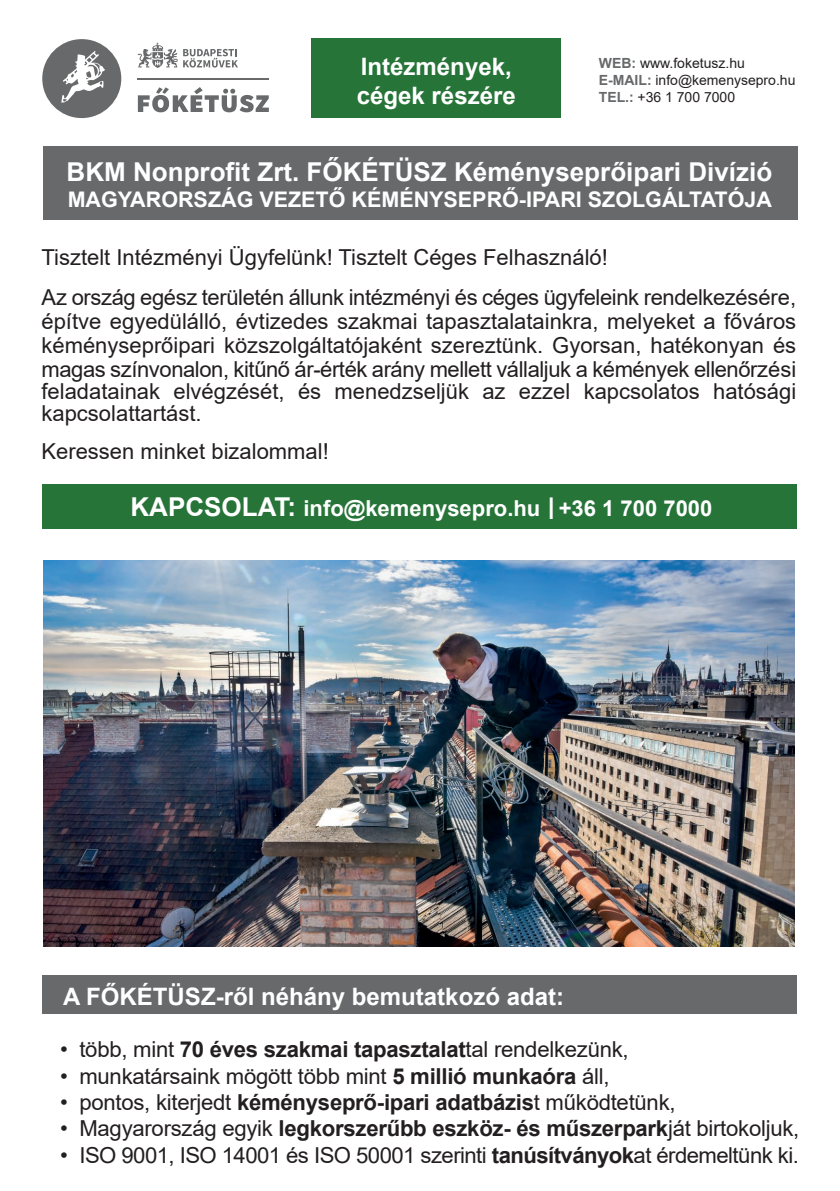
<style>
.page{position:relative;width:840px;height:1191px;background:#fff}
.page>*{position:absolute;margin:0;border:0;box-sizing:border-box;transform-origin:0 0}
.t1{font:30px "Arial";color:#fff}
.t2{font:700 26px "Arial";color:#fff}
.t3{font:700 24px/28.8px "Arial";color:#fff}
.t4{font:22px/24px "Arial";letter-spacing:-.01em;color:#231f20}
.t5{font:700 22px "Arial";color:#fff}
.t6{font:700 21.6px "Arial";color:#fff}
.t7{font:14px/16.8px "Arial";color:#231f20}
.s1{font-weight:700;color:#67696b}
.s2{font-size:26px}
.s3{font-weight:700}
</style>
<div class="page">
<svg style="left:42px;top:39px;width:79px;height:79px"></svg>
<hr style="left:138px;top:78px;width:131px;height:1px;background:#67696a">
<svg style="left:138px;top:87px;width:131px;height:25px"></svg>
<svg style="left:138px;top:43px;width:100px;height:25px"></svg>
<div style="left:43px;top:146px;width:754px;height:74px;background:#67696a"></div>
<div style="left:42px;top:485px;width:754px;height:44px;background:#277439"></div>
<div style="left:42px;top:975px;width:754px;height:39px;background:#67696a"></div>
<img style="left:43px;top:560px;width:751px;height:387px">
<div style="left:311px;top:39px;width:250px;height:79px;background:#277439"></div>
<p class="t3" style="left:356px;top:52px;width:160px">Intézmények, cégek részére</p>
<p class="t7" style="left:598px;top:55px;width:198px"><span class="s1">WEB:</span> www.foketusz.hu<br><span class="s1">E-MAIL:</span> info@kemenysepro.hu<br><span class="s1">TEL.:</span> +36 1 700 7000</p>
<p class="t2" style="left:67px;top:154px;width:706px">BKM Nonprofit Zrt. FŐKÉTÜSZ Kéményseprőipari Divízió</p>
<p class="t6" style="left:68px;top:184px;width:705px">MAGYARORSZÁG VEZETŐ KÉMÉNYSEPRŐ-IPARI SZOLGÁLTATÓJA</p>
<p class="t4" style="left:41px;top:237px;width:755px;line-height:40px">Tisztelt Intézményi Ügyfelünk! Tisztelt Céges Felhasználó!<br>Az ország egész területén állunk intézményi és céges ügyfeleink rendelkezésére,</p>
<p class="t4" style="left:41px;top:309px;width:755px;text-align:justify">építve egyedülálló, évtizedes szakmai tapasztalatainkra, melyeket a főváros kéményseprőipari közszolgáltatójaként szereztünk. Gyorsan, hatékonyan és magas színvonalon, kitűnő ár-érték arány mellett vállaljuk a kémények ellenőrzési</p>
<p class="t4" style="left:41px;top:380px;width:755px;line-height:22px">feladatainak elvégzését, és menedzseljük az ezzel kapcsolatos hatósági kapcsolattartást.</p>
<p class="t4" style="left:41px;top:439px;width:288px">Keressen minket bizalommal!</p>
<p class="t5" style="left:130px;top:493px;width:583px"><span class="s2">KAPCSOLAT:</span> info@kemenysepro.hu +36 1 700 7000</p>
<h1 class="t1" style="left:547px;top:488px;width:10px">I</h1>
<p class="t3" style="left:63px;top:982px;width:502px">A FŐKÉTÜSZ-ről néhány bemutatkozó adat:</p>
<p class="t4" style="left:60px;top:1037px;width:569px">• több, mint <span class="s3">70 éves szakmai tapasztalat</span>tal rendelkezünk,</p>
<p class="t4" style="left:60px;top:1063px;width:550px">• munkatársaink mögött több mint <span class="s3">5 millió munkaóra</span> áll,</p>
<p class="t4" style="left:60px;top:1090px;width:616px">• pontos, kiterjedt <span class="s3">kéményseprő-ipari adatbázis</span>t működtetünk,</p>
<p class="t4" style="left:60px;top:1116px;width:740px">• Magyarország egyik <span class="s3">legkorszerűbb eszköz- és műszerpark</span>ját birtokoljuk,</p>
<p class="t4" style="left:60px;top:1143px;width:739px">• ISO 9001, ISO 14001 és ISO 50001 szerinti <span class="s3">tanúsítványok</span>at érdemeltünk ki.</p>
</div>
